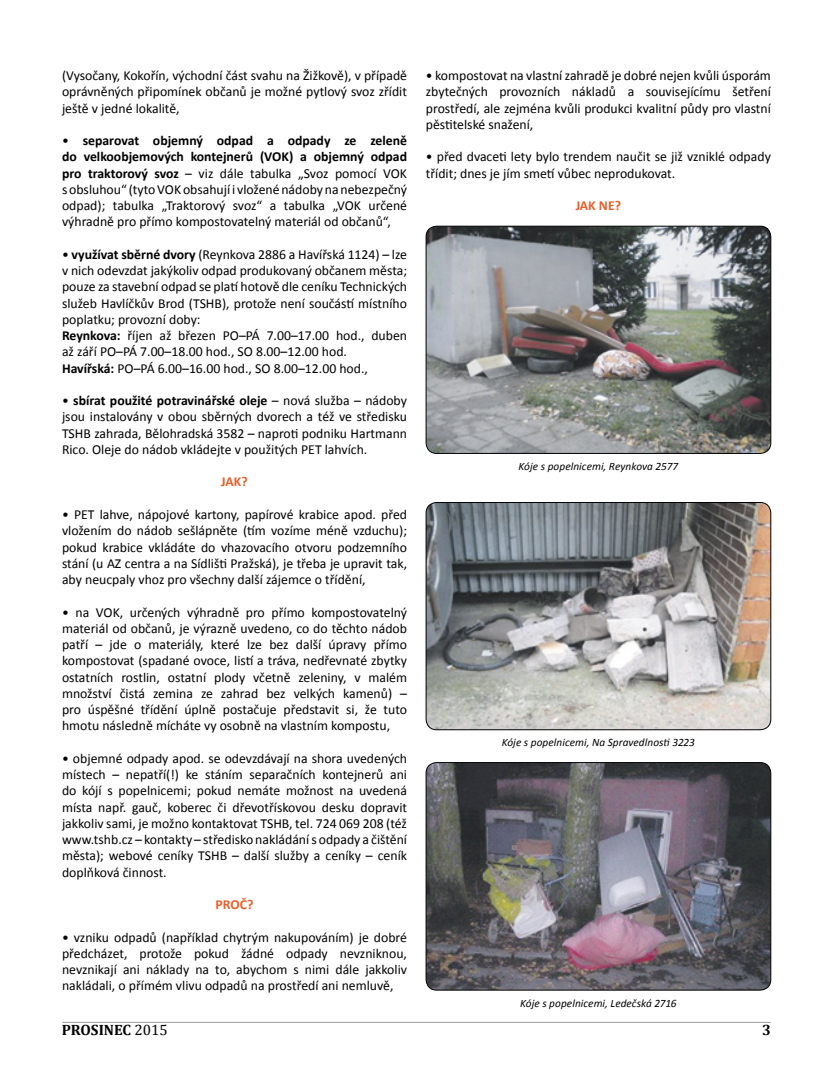
<style>
.page{position:relative;width:833px;height:1081px;background:#fff}
.page>*{position:absolute;margin:0;border:0;box-sizing:border-box;transform-origin:0 0}
.t1{font:700 15px "Cambria";color:#000}
.t2{font:13.75px/16.2px "Calibri";color:#000;text-align:justify}
.t3{font:700 13.75px "Calibri";color:#e95e28}
.t4{font:italic 11.25px "Calibri";letter-spacing:.005em;color:#000}
.s1{font-weight:700}
.s2{font-weight:400}
</style>
<div class="page">
<hr style="left:62px;top:1022px;width:709px;height:1px;background:#9c9d9f">
<img style="left:426px;top:226px;width:345px;height:227px">
<div style="left:426px;top:226px;width:345px;height:227px;border:1px solid #000;border-radius:11px"></div>
<img style="left:426px;top:502px;width:345px;height:228px">
<div style="left:426px;top:502px;width:345px;height:228px;border:1px solid #000;border-radius:11px"></div>
<img style="left:426px;top:762px;width:345px;height:228px">
<div style="left:426px;top:762px;width:345px;height:228px;border:1px solid #000;border-radius:11px"></div>
<p class="t2" style="left:62px;top:67px;width:346px">(Vysočany, Kokořín, východní část svahu na Žižkově), v případě oprávněných připomínek občanů je možné pytlový svoz zřídit ještě v jedné lokalitě,</p>
<p class="t2" style="left:62px;top:132px;width:346px">• <span class="s1">separovat objemný odpad a odpady ze zeleně do velkoobjemových kontejnerů (VOK) a objemný odpad pro traktorový svoz</span> – viz dále tabulka „Svoz pomocí VOK s obsluhou“ (tyto VOK obsahují i vložené nádoby na nebezpečný odpad); tabulka „Traktorový svoz“ a tabulka „VOK určené výhradně pro přímo kompostovatelný materiál od občanů“,</p>
<p class="t2" style="left:62px;top:246px;width:346px;text-align:left">• <span class="s1">využívat sběrné dvory</span> (Reynkova 2886 a Havířská 1124) – lze v nich odevzdat jakýkoliv odpad produkovaný občanem města; pouze za stavební odpad se platí hotově dle ceníku Technických služeb Havlíčkův Brod (TSHB), protože není součástí místního poplatku; provozní doby:<br><span class="s1">Reynkova:</span> říjen až březen PO–PÁ 7.00–17.00 hod., duben až září PO–PÁ 7.00–18.00 hod., SO 8.00–12.00 hod.<br><span class="s1">Havířská:</span> PO–PÁ 6.00–16.00 hod., SO 8.00–12.00 hod.,</p>
<p class="t2" style="left:62px;top:392px;width:346px">• <span class="s1">sbírat použité potravinářské oleje</span> – nová služba – nádoby jsou instalovány v obou sběrných dvorech a též ve středisku TSHB zahrada, Bělohradská 3582 – naproti podniku Hartmann Rico. Oleje do nádob vkládejte v použitých PET lahvích.</p>
<p class="t3" style="left:221px;top:473px;width:28px">JAK?</p>
<p class="t2" style="left:62px;top:506px;width:346px">• PET lahve, nápojové kartony, papírové krabice apod. před vložením do nádob sešlápněte (tím vozíme méně vzduchu); pokud krabice vkládáte do vhazovacího otvoru podzemního stání (u AZ centra a na Sídlišti Pražská), je třeba je upravit tak, aby neucpaly vhoz pro všechny další zájemce o třídění,</p>
<p class="t2" style="left:62px;top:604px;width:346px">• na VOK, určených výhradně pro přímo kompostovatelný materiál od občanů, je výrazně uvedeno, co do těchto nádob patří – jde o materiály, které lze bez další úpravy přímo kompostovat (spadané ovoce, listí a tráva, nedřevnaté zbytky ostatních rostlin, ostatní plody včetně zeleniny, v malém množství čistá zemina ze zahrad bez velkých kamenů) – pro úspěšné třídění úplně postačuje představit si, že tuto hmotu následně mícháte vy osobně na vlastním kompostu,</p>
<p class="t2" style="left:62px;top:750px;width:346px">• objemné odpady apod. se odevzdávají na shora uvedených místech – nepatří(!) ke stáním separačních kontejnerů ani do kójí s popelnicemi; pokud nemáte možnost na uvedená místa např. gauč, koberec či dřevotřískovou desku dopravit jakkoliv sami, je možno kontaktovat TSHB, tel. 724 069 208 (též www.tshb.cz – kontakty – středisko nakládání s odpady a čištění města); webové ceníky TSHB – další služby a ceníky – ceník doplňková činnost.</p>
<p class="t3" style="left:216px;top:896px;width:39px">PROČ?</p>
<p class="t2" style="left:62px;top:929px;width:346px">• vzniku odpadů (například chytrým nakupováním) je dobré předcházet, protože pokud žádné odpady nevzniknou, nevznikají ani náklady na to, abychom s nimi dále jakkoliv nakládali, o přímém vlivu odpadů na prostředí ani nemluvě,</p>
<p class="t2" style="left:426px;top:68px;width:346px">• kompostovat na vlastní zahradě je dobré nejen kvůli úsporám zbytečných provozních nákladů a souvisejícímu šetření prostředí, ale zejména kvůli produkci kvalitní půdy pro vlastní pěstitelské snažení,</p>
<p class="t2" style="left:426px;top:149px;width:346px">• před dvaceti lety bylo trendem naučit se již vzniklé odpady třídit; dnes je jím smetí vůbec neprodukovat.</p>
<p class="t3" style="left:576px;top:197px;width:47px">JAK NE?</p>
<p class="t4" style="left:518px;top:459px;width:161px">Kóje s popelnicemi, Reynkova 2577</p>
<p class="t4" style="left:502px;top:735px;width:195px">Kóje s popelnicemi, Na Spravedlnosti 3223</p>
<p class="t4" style="left:520px;top:995px;width:158px">Kóje s popelnicemi, Ledečská 2716</p>
<p class="t1" style="left:62px;top:1019px;width:108px">PROSINEC <span class="s2">2015</span></p>
<p class="t1" style="left:762px;top:1019px;width:10px">3</p>
</div>
